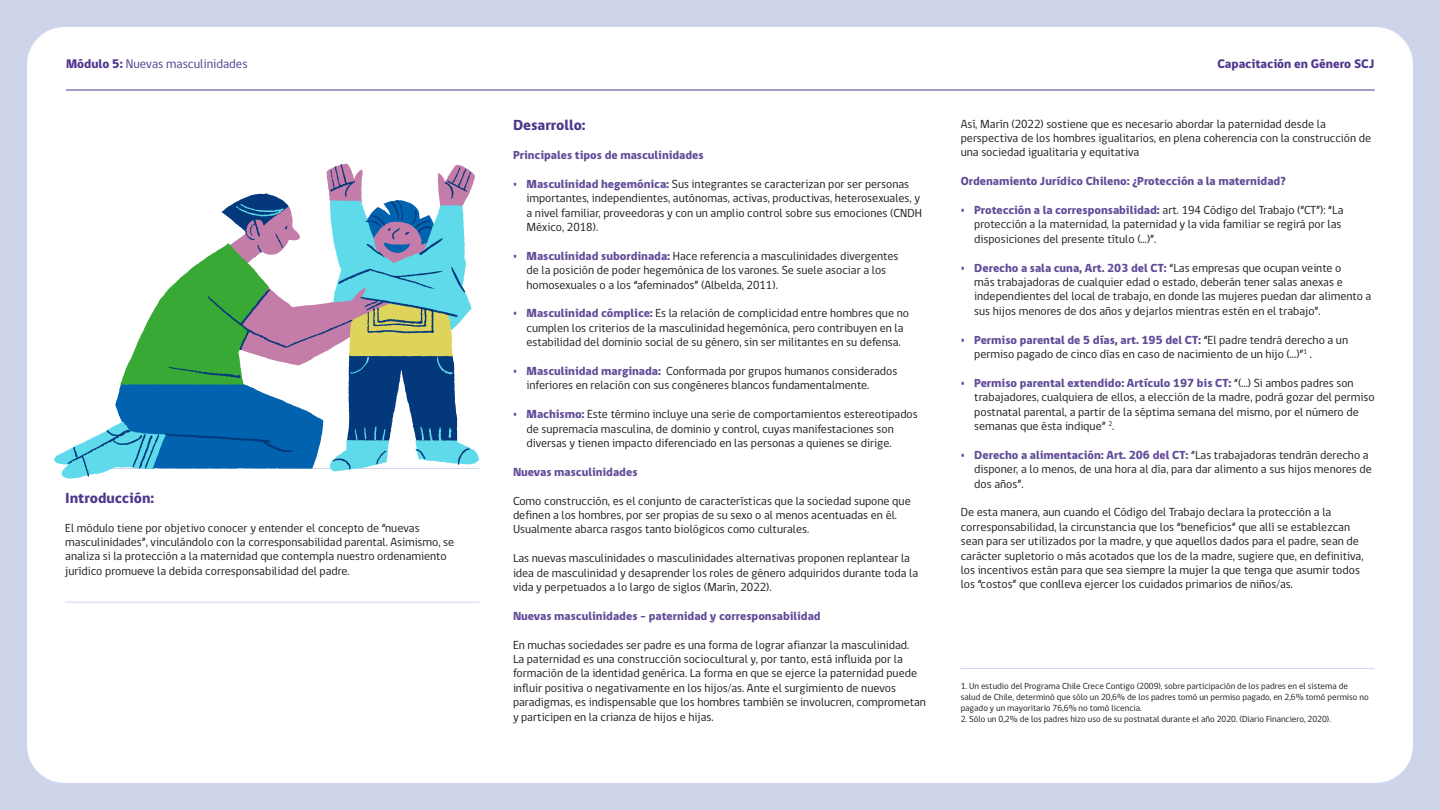
<style>
.page{position:relative;width:1440px;height:810px;background:#ced5eb}
.page>*{position:absolute;margin:0;border:0;box-sizing:border-box;transform-origin:0 0}
.Titulos{font:800 15px "gob CL";color:#4f378d}
.t1{font:12.75px "gob CL";color:#4f378d}
.t2{font:800 12.75px "gob CL";color:#4f378d}
.Cuerpo_basico{font:12px/14.4px "gob CL";color:#1a1a1a}
.Cuerpo_basico-2{font:800 12px "gob CL";color:#614b98}
.Cuerpo_basico-3{font:9px/10.8px "gob CL";color:#1a1a1a}
.s1{font-weight:800}
.s2{font-weight:800;color:#614b98}
</style>
<div class="page">
<div style="left:27px;top:27px;width:1386px;height:756px;background:#fff;border-radius:38px"></div>
<hr style="left:66px;top:90px;width:1309px;height:1px;background:#4f378d">
<hr style="left:65px;top:602px;width:414px;height:1px;background:#ced5eb">
<hr style="left:961px;top:668px;width:414px;height:1px;background:#ced5eb">
<svg style="left:54px;top:163px;width:425px;height:316px"></svg>
<p class="t1" style="left:66px;top:55px;width:183px"><span class="s1">Módulo 5:</span> Nuevas masculinidades</p>
<p class="t2" style="left:1217px;top:55px;width:159px">Capacitación en Género SCJ</p>
<p class="Titulos" style="left:65px;top:487px;width:91px">Introducción:</p>
<p class="Cuerpo_basico" style="left:65px;top:521px;width:390px">El módulo tiene por objetivo conocer y entender el concepto de “nuevas masculinidades”, vinculándolo con la corresponsabilidad parental. Asimismo, se analiza si la protección a la maternidad que contempla nuestro ordenamiento jurídico promueve la debida corresponsabilidad del padre.</p>
<p class="Titulos" style="left:513px;top:115px;width:74px">Desarrollo:</p>
<p class="Cuerpo_basico-2" style="left:513px;top:147px;width:192px">Principales tipos de masculinidades</p>
<p class="Cuerpo_basico" style="left:526px;top:177px;width:397px;text-indent:-14px"><span class="s2">• Masculinidad hegemónica:</span> Sus integrantes se caracterizan por ser personas importantes, independientes, autónomas, activas, productivas, heterosexuales, y a nivel familiar, proveedoras y con un amplio control sobre sus emociones (CNDH México, 2018).</p>
<p class="Cuerpo_basico" style="left:526px;top:249px;width:373px;text-indent:-14px"><span class="s2">• Masculinidad subordinada:</span> Hace referencia a masculinidades divergentes de la posición de poder hegemónica de los varones. Se suele asociar a los homosexuales o a los “afeminados” (Albelda, 2011).</p>
<p class="Cuerpo_basico" style="left:526px;top:306px;width:384px;text-indent:-14px"><span class="s2">• Masculinidad cómplice:</span> Es la relación de complicidad entre hombres que no cumplen los criterios de la masculinidad hegemónica, pero contribuyen en la estabilidad del dominio social de su género, sin ser militantes en su defensa.</p>
<p class="Cuerpo_basico" style="left:526px;top:364px;width:372px;text-indent:-14px"><span class="s2">• Masculinidad marginada:</span> Conformada por grupos humanos considerados inferiores en relación con sus congéneres blancos fundamentalmente.</p>
<p class="Cuerpo_basico" style="left:526px;top:407px;width:393px;text-indent:-14px"><span class="s2">• Machismo:</span> Este término incluye una serie de comportamientos estereotipados de supremacía masculina, de dominio y control, cuyas manifestaciones son diversas y tienen impacto diferenciado en las personas a quienes se dirige.</p>
<p class="Cuerpo_basico-2" style="left:513px;top:464px;width:126px">Nuevas masculinidades</p>
<p class="Cuerpo_basico" style="left:513px;top:494px;width:399px">Como construcción, es el conjunto de características que la sociedad supone que definen a los hombres, por ser propias de su sexo o al menos acentuadas en él.<br>Usualmente abarca rasgos tanto biológicos como culturales.</p>
<p class="Cuerpo_basico" style="left:513px;top:551px;width:407px">Las nuevas masculinidades o masculinidades alternativas proponen replantear la idea de masculinidad y desaprender los roles de género adquiridos durante toda la vida y perpetuados a lo largo de siglos (Marín, 2022).</p>
<p class="Cuerpo_basico-2" style="left:513px;top:608px;width:309px">Nuevas masculinidades – paternidad y corresponsabilidad</p>
<p class="Cuerpo_basico" style="left:513px;top:638px;width:415px">En muchas sociedades ser padre es una forma de lograr afianzar la masculinidad.<br>La paternidad es una construcción sociocultural y, por tanto, está influida por la formación de la identidad genérica. La forma en que se ejerce la paternidad puede influir positiva o negativamente en los hijos/as. Ante el surgimiento de nuevos paradigmas, es indispensable que los hombres también se involucren, comprometan y participen en la crianza de hijos e hijas.</p>
<p class="Cuerpo_basico" style="left:961px;top:117px;width:412px">Así, Marín (2022) sostiene que es necesario abordar la paternidad desde la perspectiva de los hombres igualitarios, en plena coherencia con la construcción de una sociedad igualitaria y equitativa</p>
<p class="Cuerpo_basico-2" style="left:961px;top:173px;width:326px">Ordenamiento Jurídico Chileno: ¿Protección a la maternidad?</p>
<p class="Cuerpo_basico" style="left:974px;top:203px;width:371px;text-indent:-14px"><span class="s2">• Protección a la corresponsabilidad:</span> art. 194 Código del Trabajo (“CT”): “La protección a la maternidad, la paternidad y la vida familiar se regirá por las disposiciones del presente título (…)”.</p>
<p class="Cuerpo_basico" style="left:974px;top:261px;width:399px;text-indent:-14px"><span class="s2">• Derecho a sala cuna, Art. 203 del CT:</span> “Las empresas que ocupan veinte o<br>más trabajadoras de cualquier edad o estado, deberán tener salas anexas e independientes del local de trabajo, en donde las mujeres puedan dar alimento a sus hijos menores de dos años y dejarlos mientras estén en el trabajo”.</p>
<p class="Cuerpo_basico" style="left:974px;top:333px;width:375px;text-indent:-14px"><span class="s2">• Permiso parental de 5 días, art. 195 del CT:</span> “El padre tendrá derecho a un permiso pagado de cinco días en caso de nacimiento de un hijo (…)”<sup>1</sup> .</p>
<p class="Cuerpo_basico" style="left:974px;top:376px;width:402px;text-indent:-14px"><span class="s2">• Permiso parental extendido: Artículo 197 bis CT:</span> “(…) Si ambos padres son trabajadores, cualquiera de ellos, a elección de la madre, podrá gozar del permiso postnatal parental, a partir de la séptima semana del mismo, por el número de semanas que ésta indique” <sup>2</sup>.</p>
<p class="Cuerpo_basico" style="left:974px;top:448px;width:399px;text-indent:-14px"><span class="s2">• Derecho a alimentación: Art. 206 del CT:</span> “Las trabajadoras tendrán derecho a disponer, a lo menos, de una hora al día, para dar alimento a sus hijos menores de dos años”.</p>
<p class="Cuerpo_basico" style="left:961px;top:505px;width:404px">De esta manera, aun cuando el Código del Trabajo declara la protección a la corresponsabilidad, la circunstancia que los “beneficios” que allí se establezcan sean para ser utilizados por la madre, y que aquellos dados para el padre, sean de carácter supletorio o más acotados que los de la madre, sugiere que, en definitiva, los incentivos están para que sea siempre la mujer la que tenga que asumir todos los “costos” que conlleva ejercer los cuidados primarios de niños/as.</p>
<p class="Cuerpo_basico-3" style="left:961px;top:681px;width:410px">1. Un estudio del Programa Chile Crece Contigo (2009), sobre participación de los padres en el sistema de salud de Chile, determinó que sólo un 20,6% de los padres tomó un permiso pagado, en 2,6% tomó permiso no pagado y un mayoritario 76,6% no tomó licencia.</p>
<p class="Cuerpo_basico-3" style="left:961px;top:713px;width:372px">2. Sólo un 0,2% de los padres hizo uso de su postnatal durante el año 2020. (Diario Financiero, 2020).</p>
</div>
